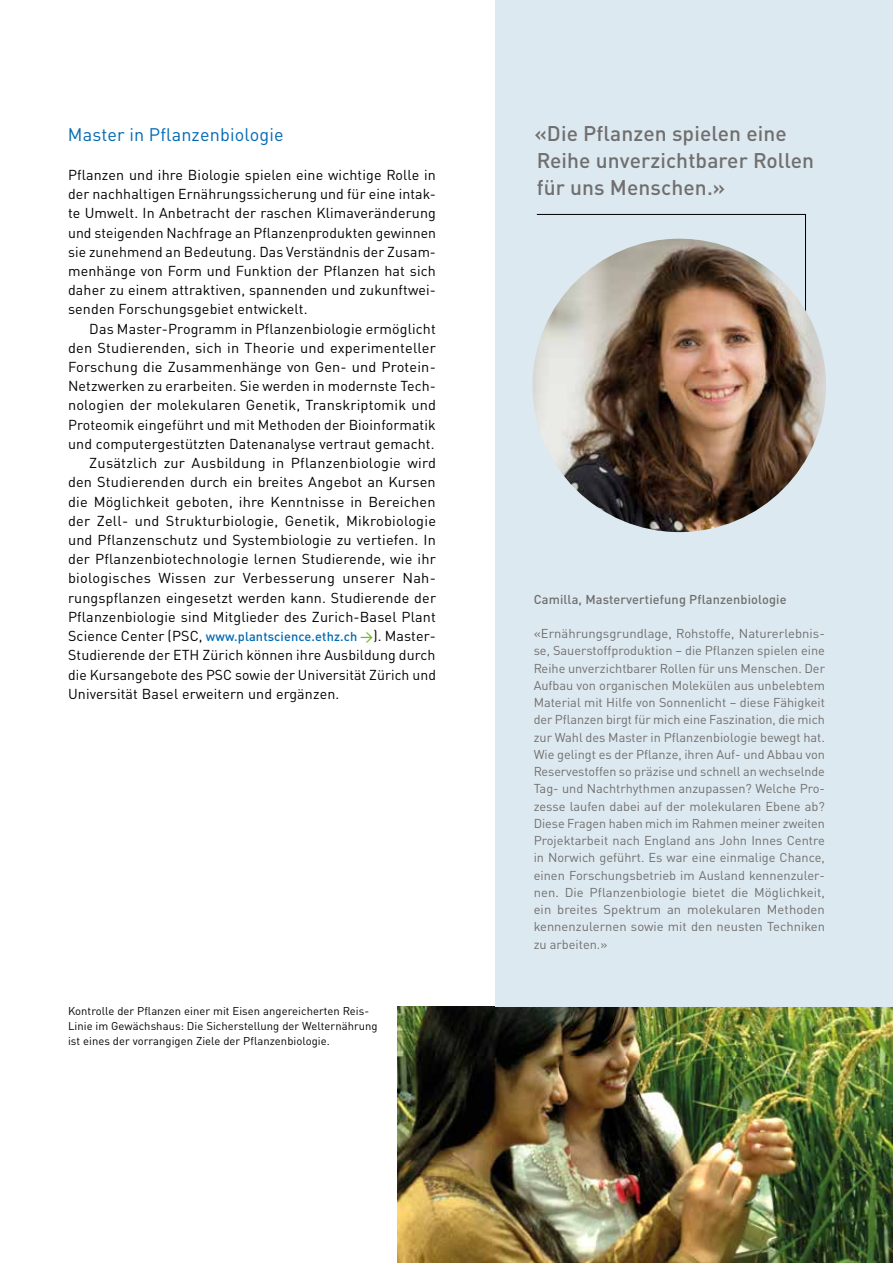
<style>
.page{position:relative;width:893px;height:1263px;background:#fff}
.page>*{position:absolute;margin:0;border:0;box-sizing:border-box;transform-origin:0 0}
.t1{font:500 21px/27px "DIN Pro";letter-spacing:.005em;color:#706f6f}
.t2{font:18px "DIN Pro";letter-spacing:.01em;color:#0069b4}
.t3{font:14.25px/19.2px "DIN Pro";letter-spacing:.01em;color:#000;text-align:justify}
.t4{font:12.75px/17.2px "DIN Pro";color:#706f6f;text-align:justify}
.t5{font:500 12.75px "DIN Pro";letter-spacing:.01em;color:#706f6f}
.t6{font:11.25px/15px "DIN Pro";letter-spacing:.005em;color:#000}
.s1{font-weight:500;font-size:12.75px;color:#0069b4}
.s2{font-weight:500;font-size:12.75px;color:#76b82a}
</style>
<div class="page">
<img style="left:398px;top:1006px;width:495px;height:257px">
<div style="left:495px;top:0;width:398px;height:1006px;background:#dde9f0"></div>
<svg style="left:536px;top:214px;width:270px;height:212px"></svg>
<img style="left:533px;top:239px;width:293px;height:293px;border-radius:147px">
<p class="t2" style="left:68px;top:121px;width:217px">Master in Pflanzenbiologie</p>
<p class="t3" style="left:68px;top:164px;width:369px">Pflanzen und ihre Biologie spielen eine wichtige Rolle in der nachhaltigen Ernährungssicherung und für eine intak&shy;te Umwelt. In Anbetracht der raschen Klimaveränderung und steigenden Nachfrage an Pflanzenprodukten gewinnen sie zunehmend an Bedeutung. Das Verständnis der Zusam&shy;menhänge von Form und Funktion der Pflanzen hat sich daher zu einem attraktiven, spannenden und zukunftwei&shy;senden Forschungsgebiet entwickelt.</p>
<p class="t3" style="left:89px;top:317px;width:348px">Das Master-Programm in Pflanzenbiologie ermöglicht</p>
<p class="t3" style="left:68px;top:337px;width:369px">den Studierenden, sich in Theorie und experimenteller</p>
<p class="t3" style="left:68px;top:356px;width:369px">Forschung die Zusammenhänge von Gen- und Protein-</p>
<p class="t3" style="left:68px;top:375px;width:369px">Netzwerken zu erarbeiten. Sie werden in modernste Tech-</p>
<p class="t3" style="left:68px;top:394px;width:369px">nologien der molekularen Genetik, Transkriptomik und</p>
<p class="t3" style="left:68px;top:414px;width:369px">Proteomik eingeführt und mit Methoden der Bioinformatik</p>
<p class="t3" style="left:68px;top:433px;width:368px">und computergestützten Datenanalyse vertraut gemacht.</p>
<p class="t3" style="left:89px;top:452px;width:348px">Zusätzlich zur Ausbildung in Pflanzenbiologie wird</p>
<p class="t3" style="left:68px;top:471px;width:369px">den Studierenden durch ein breites Angebot an Kursen</p>
<p class="t3" style="left:68px;top:490px;width:369px">die Möglichkeit geboten, ihre Kenntnisse in Bereichen</p>
<p class="t3" style="left:68px;top:510px;width:369px">der Zell- und Strukturbiologie, Genetik, Mikrobiologie</p>
<p class="t3" style="left:68px;top:529px;width:369px">und Pflanzenschutz und Systembiologie zu vertiefen. In</p>
<p class="t3" style="left:68px;top:548px;width:369px">der Pflanzenbiotechnologie lernen Studierende, wie ihr</p>
<p class="t3" style="left:68px;top:567px;width:369px">biologisches Wissen zur Verbesserung unserer Nah-</p>
<p class="t3" style="left:68px;top:586px;width:369px">rungspflanzen eingesetzt werden kann. Studierende der</p>
<p class="t3" style="left:68px;top:606px;width:369px">Pflanzenbiologie sind Mitglieder des Zurich-Basel Plant</p>
<p class="t3" style="left:68px;top:625px;width:369px">Science Center (PSC, <span class="s1">www.plantscience.ethz.ch</span> <span class="s2">→</span>). Master-</p>
<p class="t3" style="left:68px;top:644px;width:369px">Studierende der ETH Zürich können ihre Ausbildung durch</p>
<p class="t3" style="left:68px;top:663px;width:369px">die Kursangebote des PSC sowie der Universität Zürich und</p>
<p class="t3" style="left:68px;top:683px;width:273px">Universität Basel erweitern und ergänzen.</p>
<p class="t6" style="left:68px;top:1002px;width:311px">Kontrolle der Pflanzen einer mit Eisen angereicherten Reis-<br>Linie im Gewächshaus: Die Sicherstellung der Welternährung ist eines der vorrangigen Ziele der Pflanzenbiologie.</p>
<h1 class="t1" style="left:534px;top:118px;width:281px">«Die Pflanzen spielen eine<br>Reihe unverzichtbarer Rollen für uns Menschen.»</h1>
<p class="t5" style="left:534px;top:589px;width:254px">Camilla, Mastervertiefung Pflanzenbiologie</p>
<p class="t4" style="left:534px;top:624px;width:293px">«Ernährungsgrundlage, Rohstoffe, Naturerlebnis&shy;se, Sauerstoffproduktion – die Pflanzen spielen eine Reihe unverzichtbarer Rollen für uns Menschen. Der Aufbau von organischen Molekülen aus unbelebtem Material mit Hilfe von Sonnenlicht – diese Fähigkeit der Pflanzen birgt für mich eine Faszination, die mich zur Wahl des Master in Pflanzenbiologie bewegt hat.<br>Wie gelingt es der Pflanze, ihren Auf- und Abbau von Reservestoffen so präzise und schnell an wechselnde Tag- und Nachtrhythmen anzupassen? Welche Pro&shy;zesse laufen dabei auf der molekularen Ebene ab?<br>Diese Fragen haben mich im Rahmen meiner zweiten Projektarbeit nach England ans John Innes Centre in Norwich geführt. Es war eine einmalige Chance, einen Forschungsbetrieb im Ausland kennenzuler&shy;nen. Die Pflanzenbiologie bietet die Möglichkeit, ein breites Spektrum an molekularen Methoden kennenzulernen sowie mit den neusten Techniken zu arbeiten.»</p>
</div>
